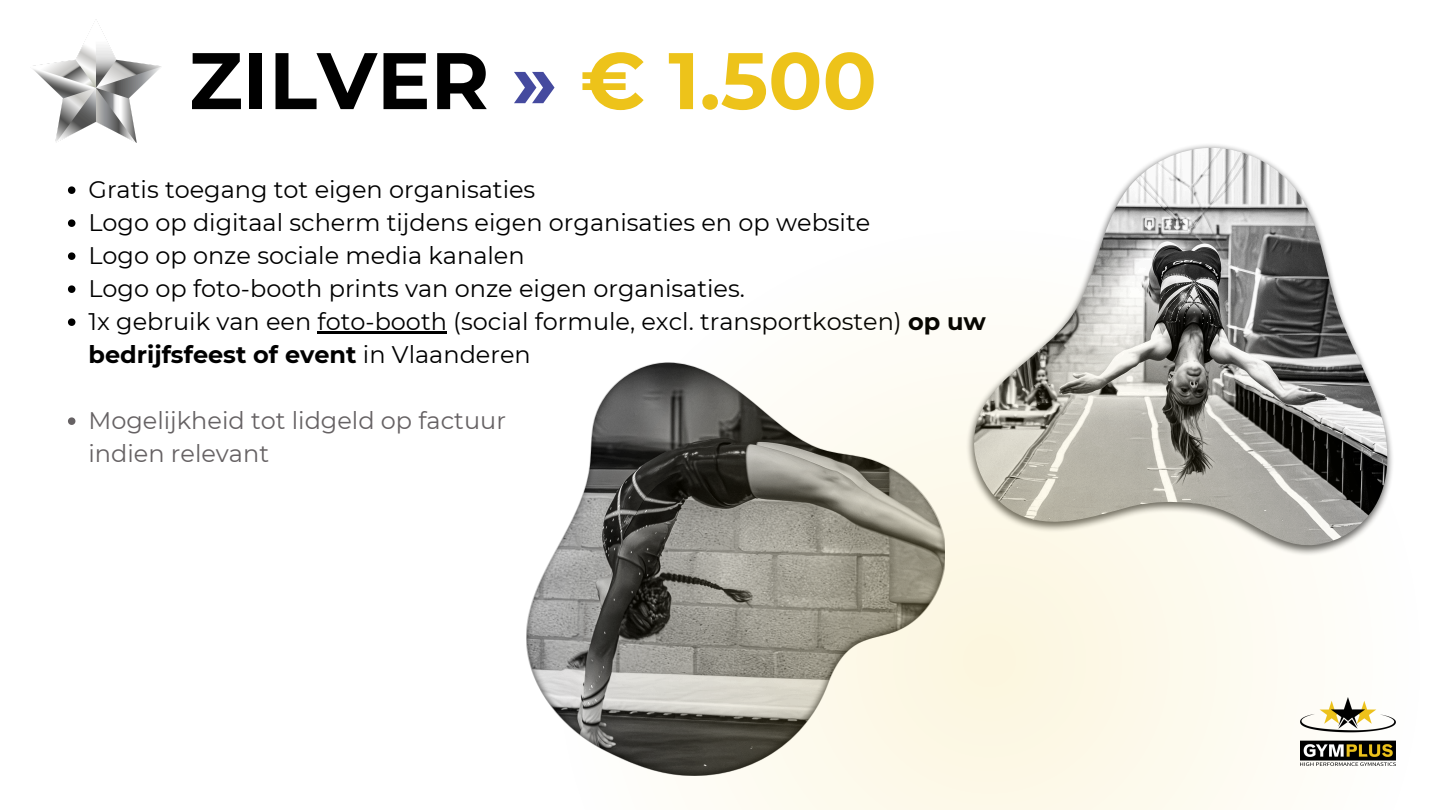
<style>
.page{position:relative;width:1440px;height:810px;background:#fff}
.page>*{position:absolute;margin:0;border:0;box-sizing:border-box;transform-origin:0 0}
.t1{font:700 80px "Montserrat";color:#000}
.t2{font:24px/33px "Montserrat";color:#000}
.t3{font:24px/33px "Montserrat";color:#666264}
.s1{color:#454a9f}
.s2{color:#edc31a}
.s3{font-weight:700}
</style>
<div class="page">
<img style="left:33px;top:19px;width:128px;height:123px">
<img style="left:1134px;top:148px;width:154px;height:28px">
<svg style="left:68px;top:186px;width:7px;height:8px"></svg>
<svg style="left:68px;top:219px;width:7px;height:8px"></svg>
<svg style="left:68px;top:252px;width:7px;height:8px"></svg>
<svg style="left:68px;top:285px;width:7px;height:8px"></svg>
<svg style="left:68px;top:318px;width:7px;height:8px"></svg>
<hr style="left:318px;top:331px;width:129px;height:2px;background:#000">
<svg style="left:68px;top:417px;width:7px;height:8px"></svg>
<svg style="left:526px;top:176px;width:870px;height:634px"></svg>
<img style="left:1301px;top:698px;width:94px;height:67px">
<p class="t1" style="left:189px;top:32px;width:689px">ZILVER <span class="s1">»</span> <span class="s2">€ 1.500</span></p>
<p class="t2" style="left:88px;top:173px;width:448px">Gratis toegang tot eigen organisaties</p>
<p class="t2" style="left:88px;top:206px;width:783px">Logo op digitaal scherm tijdens eigen organisaties en op website</p>
<p class="t2" style="left:88px;top:239px;width:438px">Logo op onze sociale media kanalen</p>
<p class="t2" style="left:88px;top:272px;width:658px">Logo op foto-booth prints van onze eigen organisaties.</p>
<p class="t2" style="left:88px;top:305px;width:899px">1x gebruik van een foto-booth (social formule, excl. transportkosten) <span class="s3">op uw bedrijfsfeest of event</span> in Vlaanderen</p>
<p class="t3" style="left:88px;top:404px;width:419px">Mogelijkheid tot lidgeld op factuur indien relevant</p>
</div>
